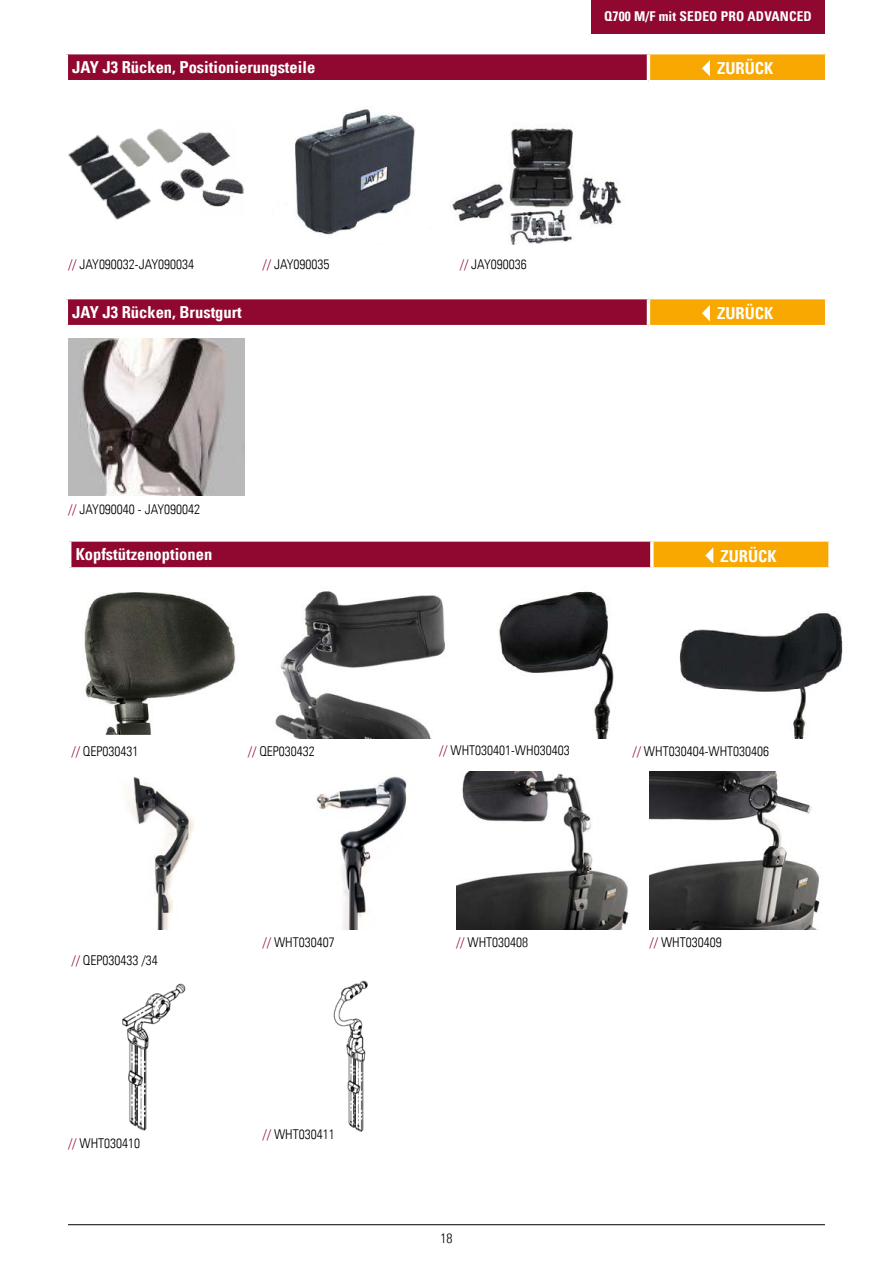
<style>
.page{position:relative;width:893px;height:1263px;background:#fff}
.page>*{position:absolute;margin:0;border:0;box-sizing:border-box;transform-origin:0 0}
.t1{font:16.5px "Univers Com 67 Bold Cond";color:#fff}
.t2{font:13.5px "Univers Com 47 Light Cond";color:#000}
.t3{font:13.5px "Univers Com 67 Bold Cond";letter-spacing:.01em;color:#fff}
.s1{color:#900730}
</style>
<div class="page">
<hr style="left:68px;top:1224px;width:757px;height:1px;background:#000">
<img style="left:122px;top:983px;width:64px;height:148px">
<img style="left:333px;top:980px;width:35px;height:152px">
<img style="left:95px;top:173px;width:56px;height:47px">
<img style="left:160px;top:171px;width:41px;height:30px">
<img style="left:182px;top:132px;width:49px;height:39px">
<img style="left:68px;top:134px;width:61px;height:57px">
<img style="left:156px;top:128px;width:35px;height:42px">
<img style="left:117px;top:130px;width:39px;height:43px">
<img style="left:199px;top:175px;width:45px;height:32px">
<img style="left:452px;top:128px;width:169px;height:117px">
<img style="left:295px;top:109px;width:120px;height:126px">
<img style="left:499px;top:591px;width:115px;height:147px">
<img style="left:679px;top:613px;width:164px;height:125px">
<img style="left:84px;top:592px;width:152px;height:143px">
<img style="left:275px;top:591px;width:170px;height:147px">
<img style="left:456px;top:772px;width:173px;height:157px">
<img style="left:649px;top:772px;width:171px;height:157px">
<img style="left:127px;top:776px;width:67px;height:153px">
<img style="left:316px;top:776px;width:91px;height:153px">
<img style="left:68px;top:338px;width:176px;height:158px">
<div style="left:591px;top:0;width:234px;height:34px;background:#900730"></div>
<div style="left:66px;top:53px;width:582px;height:29px;background:#900730"></div>
<div style="left:648px;top:53px;width:179px;height:29px;background:#f8a800"></div>
<hr style="left:648px;top:51px;width:180px;height:3px;background:#fff">
<hr style="left:825px;top:54px;width:3px;height:26px;background:#fff">
<hr style="left:648px;top:80px;width:180px;height:3px;background:#fff">
<hr style="left:65px;top:51px;width:583px;height:3px;background:#fff">
<hr style="left:65px;top:54px;width:3px;height:26px;background:#fff">
<hr style="left:647px;top:54px;width:3px;height:26px;background:#fff">
<hr style="left:65px;top:80px;width:583px;height:3px;background:#fff">
<svg style="left:702px;top:60px;width:8px;height:16px"></svg>
<div style="left:66px;top:298px;width:582px;height:29px;background:#900730"></div>
<div style="left:648px;top:298px;width:179px;height:29px;background:#f8a800"></div>
<hr style="left:648px;top:296px;width:180px;height:3px;background:#fff">
<hr style="left:825px;top:299px;width:3px;height:26px;background:#fff">
<hr style="left:648px;top:325px;width:180px;height:3px;background:#fff">
<hr style="left:65px;top:296px;width:583px;height:3px;background:#fff">
<hr style="left:65px;top:299px;width:3px;height:26px;background:#fff">
<hr style="left:647px;top:299px;width:3px;height:26px;background:#fff">
<hr style="left:65px;top:325px;width:583px;height:3px;background:#fff">
<svg style="left:702px;top:305px;width:8px;height:16px"></svg>
<div style="left:70px;top:540px;width:582px;height:29px;background:#900730"></div>
<div style="left:652px;top:540px;width:178px;height:29px;background:#f8a800"></div>
<svg style="left:652px;top:540px;width:178px;height:2px"></svg>
<svg style="left:828px;top:542px;width:2px;height:25px"></svg>
<svg style="left:652px;top:567px;width:178px;height:2px"></svg>
<svg style="left:69px;top:540px;width:583px;height:2px"></svg>
<hr style="left:68px;top:542px;width:3px;height:25px;background:#fff">
<svg style="left:650px;top:542px;width:4px;height:25px"></svg>
<svg style="left:69px;top:567px;width:583px;height:2px"></svg>
<svg style="left:705px;top:547px;width:8px;height:17px"></svg>
<p class="t3" style="left:604px;top:8px;width:209px">Q700 M/F mit SEDEO PRO ADVANCED</p>
<p class="t1" style="left:72px;top:57px;width:244px">JAY J3 Rücken, Positionierungsteile</p>
<p class="t1" style="left:717px;top:58px;width:57px">ZURÜCK</p>
<p class="t2" style="left:68px;top:256px;width:128px"><span class="s1">//</span> JAY090032-JAY090034</p>
<p class="t2" style="left:263px;top:256px;width:68px"><span class="s1">//</span> JAY090035</p>
<p class="t2" style="left:460px;top:256px;width:68px"><span class="s1">//</span> JAY090036</p>
<p class="t1" style="left:72px;top:302px;width:171px">JAY J3 Rücken, Brustgurt</p>
<p class="t1" style="left:717px;top:303px;width:57px">ZURÜCK</p>
<p class="t2" style="left:68px;top:501px;width:134px"><span class="s1">//</span> JAY090040 - JAY090042</p>
<p class="t1" style="left:76px;top:544px;width:138px">Kopfstützenoptionen</p>
<p class="t1" style="left:721px;top:545px;width:57px">ZURÜCK</p>
<p class="t2" style="left:248px;top:743px;width:68px"><span class="s1">//</span> QEP030432</p>
<p class="t2" style="left:71px;top:743px;width:68px"><span class="s1">//</span> QEP030431</p>
<p class="t2" style="left:439px;top:743px;width:132px"><span class="s1">//</span> WHT030401-WH030403</p>
<p class="t2" style="left:632px;top:743px;width:138px"><span class="s1">//</span> WHT030404-WHT030406</p>
<p class="t2" style="left:71px;top:952px;width:88px"><span class="s1">//</span> QEP030433 /34</p>
<p class="t2" style="left:68px;top:1135px;width:74px"><span class="s1">//</span> WHT030410</p>
<p class="t2" style="left:263px;top:934px;width:74px"><span class="s1">//</span> WHT030407</p>
<p class="t2" style="left:263px;top:1126px;width:74px"><span class="s1">//</span> WHT030411</p>
<p class="t2" style="left:456px;top:934px;width:74px"><span class="s1">//</span> WHT030408</p>
<p class="t2" style="left:649px;top:934px;width:74px"><span class="s1">//</span> WHT030409</p>
<p class="t2" style="left:440px;top:1230px;width:13px">18</p>
</div>
